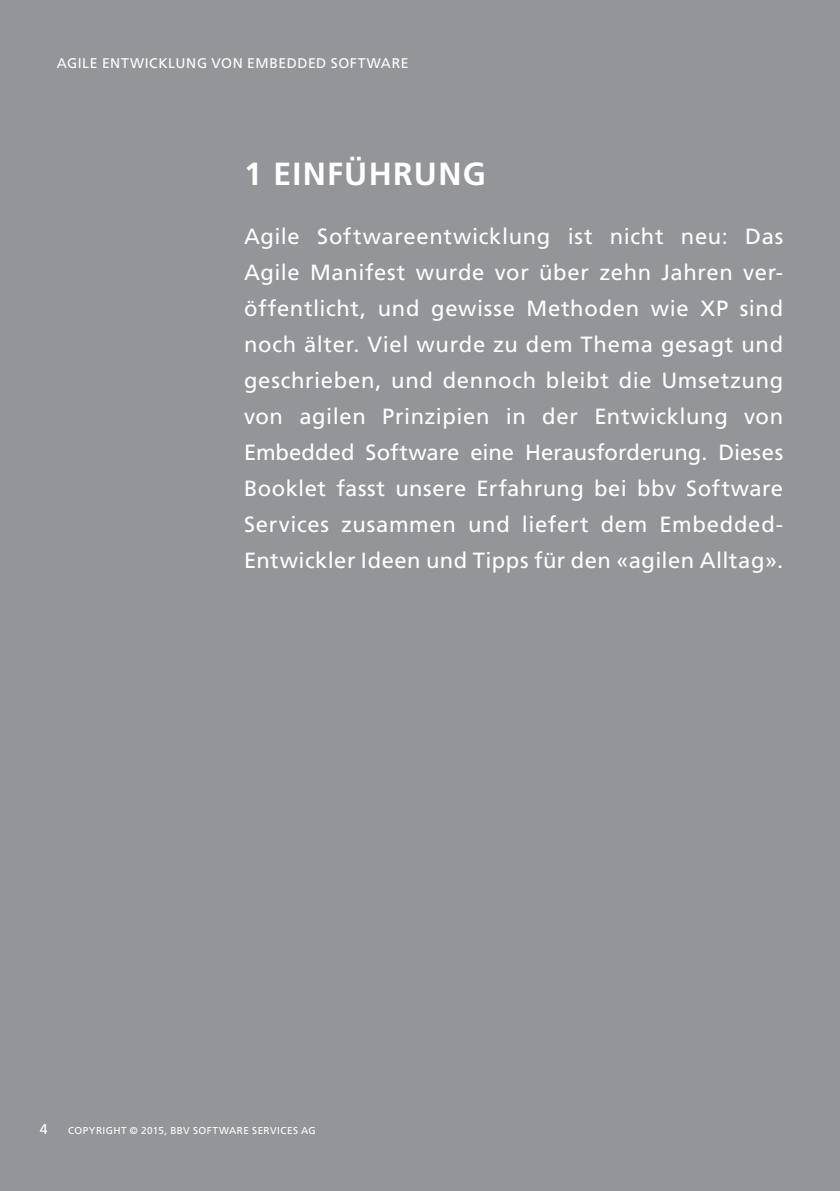
<style>
.page{position:relative;width:840px;height:1191px;background:#fff}
.page>*{position:absolute;margin:0;border:0;box-sizing:border-box;transform-origin:0 0}
.Headline_GROSS_16pt{font:700 32px "Frutiger";letter-spacing:.04em;color:#fff}
.Fliesstext_Gross_11p{font:22px/36px "Frutiger";letter-spacing:.025em;color:#fff;text-align:justify}
.Pagina_LinkeSeite{font:14px "Frutiger";letter-spacing:.04em;color:#fff}
.t1{font:10px "Frutiger";letter-spacing:.045em;color:#fff}
</style>
<div class="page">
<div style="left:0;top:0;width:839px;height:1191px;background:#939598"></div>
<p class="Pagina_LinkeSeite" style="left:57px;top:54px;width:353px">AGILE ENTWICKLUNG VON EMBEDDED SOFTWARE</p>
<p class="Headline_GROSS_16pt" style="left:244px;top:155px;width:243px">1 EINFÜHRUNG</p>
<p class="Fliesstext_Gross_11p" style="left:244px;top:218px;width:540px">Agile Softwareentwicklung ist nicht neu: Das Agile Manifest wurde vor über zehn Jahren ver&shy;öffentlicht, und gewisse Methoden wie XP sind noch älter. Viel wurde zu dem Thema gesagt und geschrieben, und dennoch bleibt die Umsetzung von agilen Prinzipien in der Entwicklung von Embedded Software eine Herausforderung. Dieses Booklet fasst unsere Erfahrung bei bbv Software Services zusammen und liefert dem Embedded-Entwickler Ideen und Tipps für den «agilen Alltag».</p>
<p class="Pagina_LinkeSeite" style="left:40px;top:1120px;width:9px">4</p>
<p class="t1" style="left:68px;top:1124px;width:249px">COPYRIGHT © 2015, BBV SOFTWARE SERVICES AG</p>
</div>
